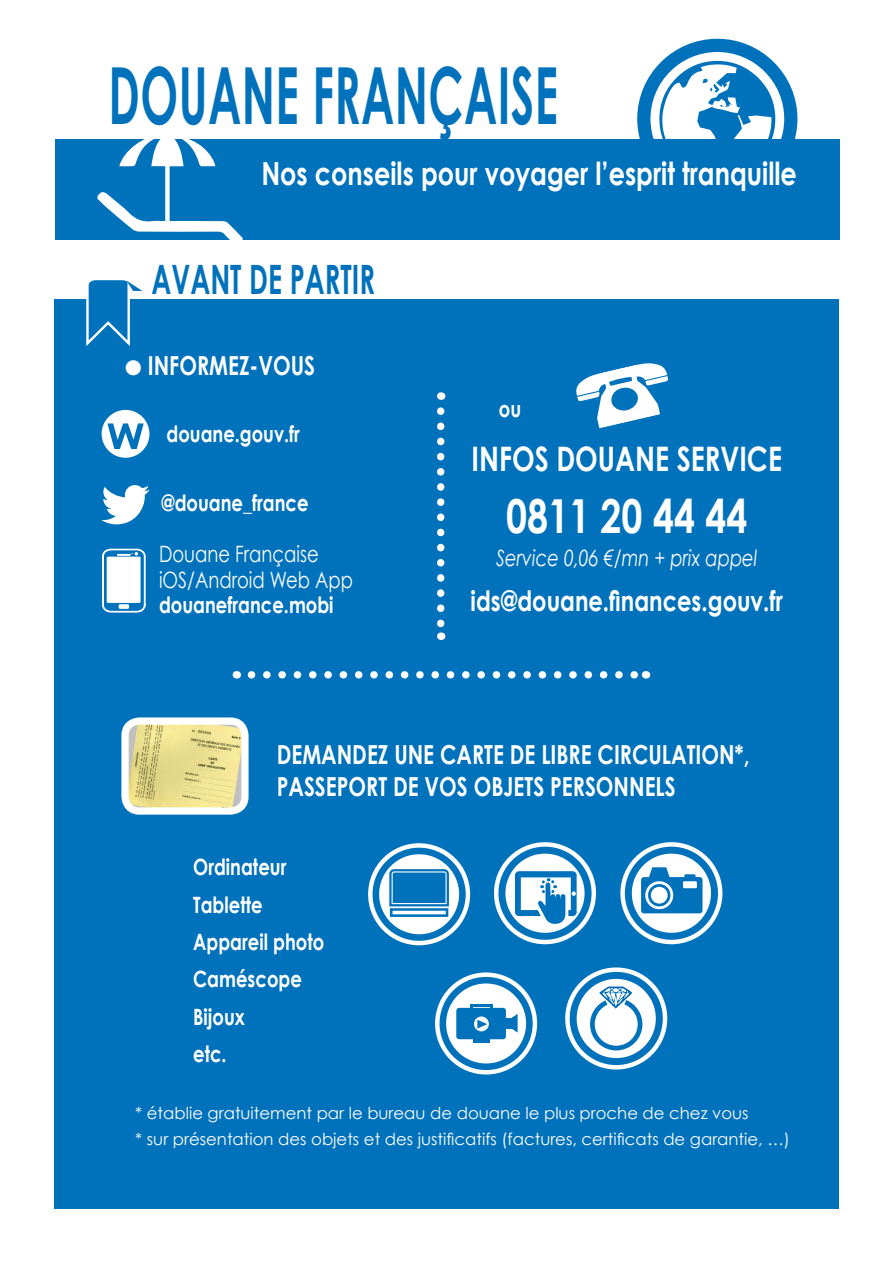
<style>
.page{position:relative;width:893px;height:1263px;background:#fff}
.page>*{position:absolute;margin:0;border:0;box-sizing:border-box;transform-origin:0 0}
.t1{font:700 78.75px "Century Gothic";letter-spacing:.01em;color:#0071bb;scale:.57 1}
.t2{font:700 46.8px "Century Gothic";color:#fff;scale:.8 1}
.t3{font:700 40.5px "Century Gothic";color:#0071bb;scale:.67 1}
.t4{font:700 33.75px "Century Gothic";color:#fff;scale:.8 1}
.t5{font:700 31.8px "Century Gothic";color:#fff;scale:.8 1}
.t6{font:700 28.2px "Century Gothic";color:#fff;scale:.8 1}
.t7{font:700 26.25px/32.2px "Century Gothic";color:#fff;scale:.8 1}
.t8{font:700 22.5px "Century Gothic";color:#fff;scale:.8 1}
.t9{font:22.5px/25.5px "Century Gothic";color:#fff;scale:.8 1}
.t10{font:italic 22.5px "Century Gothic";color:#fff;scale:.8 1}
.t11{font:16.5px "Century Gothic";color:#fff}
.s1{font-weight:700}
</style>
<div class="page">
<div style="left:54px;top:300px;width:785px;height:909px;background:#0071bb"></div>
<div style="left:637px;top:39px;width:160px;height:160px;border:13px solid #0071bb;border-radius:50%"></div>
<svg style="left:659px;top:61px;width:116px;height:78px"></svg>
<div style="left:55px;top:139px;width:784px;height:100px;background:#0071bb"></div>
<svg style="left:85px;top:280px;width:63px;height:66px"></svg>
<svg style="left:97px;top:139px;width:146px;height:101px"></svg>
<svg style="left:576px;top:363px;width:92px;height:66px"></svg>
<svg style="left:101px;top:485px;width:49px;height:39px"></svg>
<div style="left:102px;top:410px;width:47px;height:48px;background:#fff;border-radius:50%"></div>
<svg style="left:107px;top:423px;width:37px;height:26px"></svg>
<svg style="left:437px;top:411px;width:7px;height:229px"></svg>
<svg style="left:251px;top:671px;width:387px;height:7px"></svg>
<svg style="left:620px;top:842px;width:102px;height:102px;fill:#fff"></svg>
<svg style="left:628px;top:850px;width:86px;height:86px;fill:#fff"></svg>
<div style="left:625px;top:847px;width:93px;height:93px;border:7px solid #0071bb;border-radius:50%"></div>
<svg style="left:368px;top:843px;width:102px;height:102px;fill:#fff"></svg>
<svg style="left:376px;top:851px;width:86px;height:86px;fill:#fff"></svg>
<div style="left:373px;top:848px;width:93px;height:93px;border:7px solid #0071bb;border-radius:50%"></div>
<svg style="left:388px;top:868px;width:62px;height:39px"></svg>
<div style="left:390px;top:908px;width:58px;height:9px;border:3px solid #0071bb"></div>
<svg style="left:641px;top:867px;width:61px;height:46px"></svg>
<img style="left:129px;top:725px;width:112px;height:82px">
<div style="left:121px;top:717px;width:128px;height:98px;border:7px solid #fff;border-radius:14px"></div>
<svg style="left:435px;top:972px;width:102px;height:102px;fill:#fff"></svg>
<svg style="left:565px;top:967px;width:102px;height:102px;fill:#fff"></svg>
<svg style="left:443px;top:980px;width:86px;height:87px;fill:#fff"></svg>
<div style="left:439px;top:977px;width:94px;height:93px;border:7px solid #0071bb;border-radius:50%"></div>
<svg style="left:573px;top:975px;width:86px;height:86px;fill:#fff"></svg>
<div style="left:570px;top:972px;width:93px;height:93px;border:7px solid #0071bb;border-radius:50%"></div>
<div style="left:456px;top:1008px;width:50px;height:31px;background:#0071bb;border-radius:3px"></div>
<svg style="left:473px;top:1039px;width:17px;height:4px"></svg>
<svg style="left:474px;top:1016px;width:15px;height:15px"></svg>
<svg style="left:477px;top:1020px;width:10px;height:8px"></svg>
<div style="left:505px;top:1018px;width:7px;height:10px;background:#0071bb"></div>
<svg style="left:511px;top:1014px;width:7px;height:19px"></svg>
<hr style="left:470px;top:1004px;width:23px;height:2px;background:#0071bb">
<svg style="left:588px;top:986px;width:57px;height:67px"></svg>
<svg style="left:494px;top:842px;width:102px;height:102px;fill:#fff"></svg>
<svg style="left:502px;top:850px;width:86px;height:86px;fill:#fff"></svg>
<div style="left:498px;top:847px;width:94px;height:93px;border:7px solid #0071bb;border-radius:50%"></div>
<svg style="left:515px;top:871px;width:62px;height:53px"></svg>
<svg style="left:102px;top:548px;width:44px;height:65px"></svg>
<p class="t1" style="left:109px;top:45px;width:790px">DOUANE FRANÇAISE</p>
<p class="t5" style="left:261px;top:154px;width:671px">Nos conseils pour voyager l’esprit tranquille</p>
<p class="t3" style="left:151px;top:254px;width:335px">AVANT DE PARTIR</p>
<p class="t7" style="left:125px;top:348px;width:239px">● INFORMEZ-VOUS</p>
<p class="t8" style="left:166px;top:420px;width:168px">douane.gouv.fr</p>
<p class="t8" style="left:161px;top:488px;width:186px">@douane_france</p>
<p class="t9" style="left:159px;top:541px;width:201px">Douane Française</p>
<p class="t9" style="left:159px;top:566px;width:244px">iOS/Android Web App <span class="s1">douanefrance.mobi</span></p>
<p class="t8" style="left:499px;top:395px;width:29px">ou</p>
<p class="t4" style="left:472px;top:437px;width:390px">INFOS DOUANE SERVICE</p>
<p class="t2" style="left:506px;top:487px;width:303px">0811 20 44 44</p>
<p class="t10" style="left:496px;top:544px;width:328px">Service 0,06 €/mn + prix appel</p>
<p class="t6" style="left:471px;top:583px;width:392px">ids@douane.finances.gouv.fr</p>
<p class="t7" style="left:277px;top:738px;width:593px">DEMANDEZ UNE CARTE DE LIBRE CIRCULATION*,<br>PASSEPORT DE VOS OBJETS PERSONNELS</p>
<p class="t8" style="left:193px;top:853px;width:118px">Ordinateur</p>
<p class="t8" style="left:193px;top:890px;width:88px">Tablette</p>
<p class="t8" style="left:193px;top:928px;width:165px">Appareil photo</p>
<p class="t8" style="left:193px;top:965px;width:137px">Caméscope</p>
<p class="t8" style="left:193px;top:1002px;width:66px">Bijoux</p>
<p class="t8" style="left:193px;top:1040px;width:43px">etc.</p>
<p class="t11" style="left:135px;top:1103px;width:615px">* établie gratuitement par le bureau de douane le plus proche de chez vous</p>
<p class="t11" style="left:135px;top:1129px;width:656px">* sur présentation des objets et des justificatifs (factures, certificats de garantie, …)</p>
</div>
